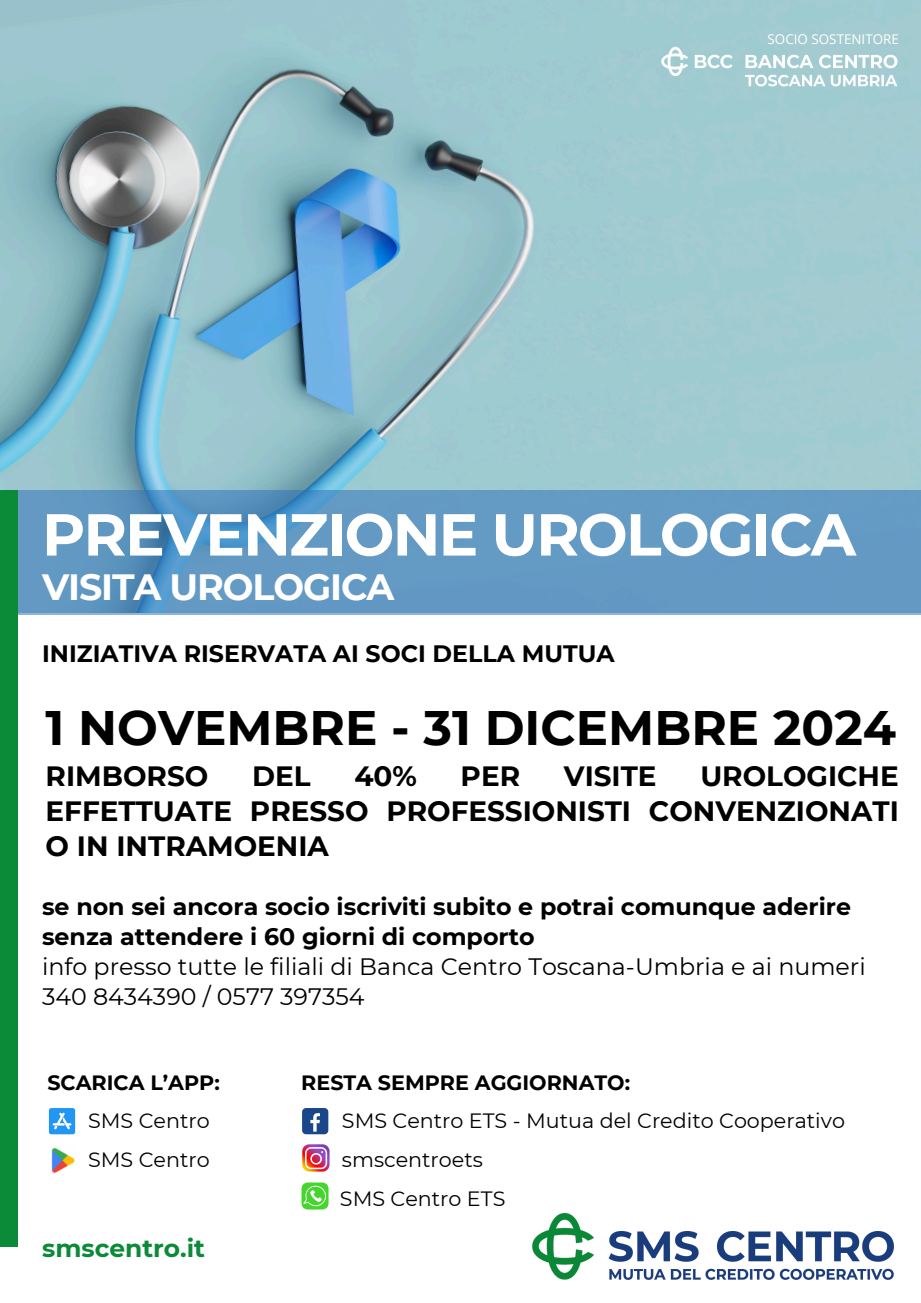
<style>
.page{position:relative;width:921px;height:1303px;background:#fff}
.page>*{position:absolute;margin:0;border:0;box-sizing:border-box;transform-origin:0 0}
.t1{font:700 59.04px "Montserrat";letter-spacing:-.03em;color:#fff}
.t2{font:700 48.3px "Montserrat";color:#000}
.t3{font:700 36.47px "Montserrat";letter-spacing:-.03em;color:#fff}
.t4{font:700 27.86px/35px "Montserrat";color:#000;text-align:justify}
.t5{font:700 24.88px "Montserrat";color:#0b8a38}
.t6{font:700 23.73px/30.1px "Montserrat";color:#000}
.t7{font:20.68px "Montserrat";color:#000}
.t8{font:700 20.68px "Montserrat";color:#000}
.t9{font:13.4px "Open Sans";color:#fff}
.s1{font-weight:400}
</style>
<div class="page">
<img style="left:0;top:0;width:921px;height:490px">
<svg style="left:18px;top:490px;width:903px;height:124px;background:#6098c3"></svg>
<div style="left:0;top:490px;width:18px;height:756px;background:#0b8a38"></div>
<img style="left:532px;top:1213px;width:362px;height:65px">
<svg style="left:49px;top:1108px;width:26px;height:26px"></svg>
<img style="left:51px;top:1147px;width:24px;height:27px">
<div style="left:302px;top:1107px;width:26px;height:27px;background:#1a4789;border-radius:4px"></div>
<svg style="left:310px;top:1113px;width:10px;height:18px"></svg>
<img style="left:302px;top:1144px;width:28px;height:28px">
<svg style="left:301px;top:1182px;width:27px;height:27px"></svg>
<img style="left:660px;top:46px;width:239px;height:41px">
<p class="t9" style="left:767px;top:29px;width:133px">SOCIO SOSTENITORE</p>
<p class="t1" style="left:42px;top:498px;width:815px">PREVENZIONE UROLOGICA</p>
<p class="t3" style="left:42px;top:564px;width:354px">VISITA UROLOGICA</p>
<p class="t6" style="left:42px;top:638px;width:574px">INIZIATIVA RISERVATA AI SOCI DELLA MUTUA</p>
<p class="t2" style="left:46px;top:698px;width:852px">1 NOVEMBRE - 31 DICEMBRE 2024</p>
<p class="t4" style="left:46px;top:758px;width:164px">RIMBORSO</p>
<p class="t4" style="left:252px;top:758px;width:60px">DEL</p>
<p class="t4" style="left:354px;top:758px;width:64px">40%</p>
<p class="t4" style="left:461px;top:758px;width:61px">PER</p>
<p class="t4" style="left:564px;top:758px;width:94px">VISITE</p>
<p class="t4" style="left:46px;top:758px;width:855px;text-indent:655px">UROLOGICHE EFFETTUATE PRESSO PROFESSIONISTI CONVENZIONATI O IN INTRAMOENIA</p>
<p class="t6" style="left:42px;top:891px;width:825px">se non sei ancora socio iscriviti subito e potrai comunque aderire senza attendere i 60 giorni di comporto<br><span class="s1">info presso tutte le filiali di Banca Centro Toscana-Umbria e ai numeri 340 8434390 / 0577 397354</span></p>
<h2 class="t8" style="left:47px;top:1070px;width:174px">SCARICA L’APP:</h2>
<h5 class="t8" style="left:301px;top:1070px;width:330px">RESTA SEMPRE AGGIORNATO:</h5>
<h3 class="t7" style="left:88px;top:1108px;width:123px">SMS Centro</h3>
<h1 class="t7" style="left:88px;top:1146px;width:123px">SMS Centro</h1>
<p class="t5" style="left:42px;top:1233px;width:164px">smscentro.it</p>
<h6 class="t7" style="left:342px;top:1108px;width:504px">SMS Centro ETS - Mutua del Credito Cooperativo</h6>
<h6 class="t7" style="left:342px;top:1146px;width:142px">smscentroets</h6>
<p class="t7" style="left:340px;top:1185px;width:167px">SMS Centro ETS</p>
</div>
